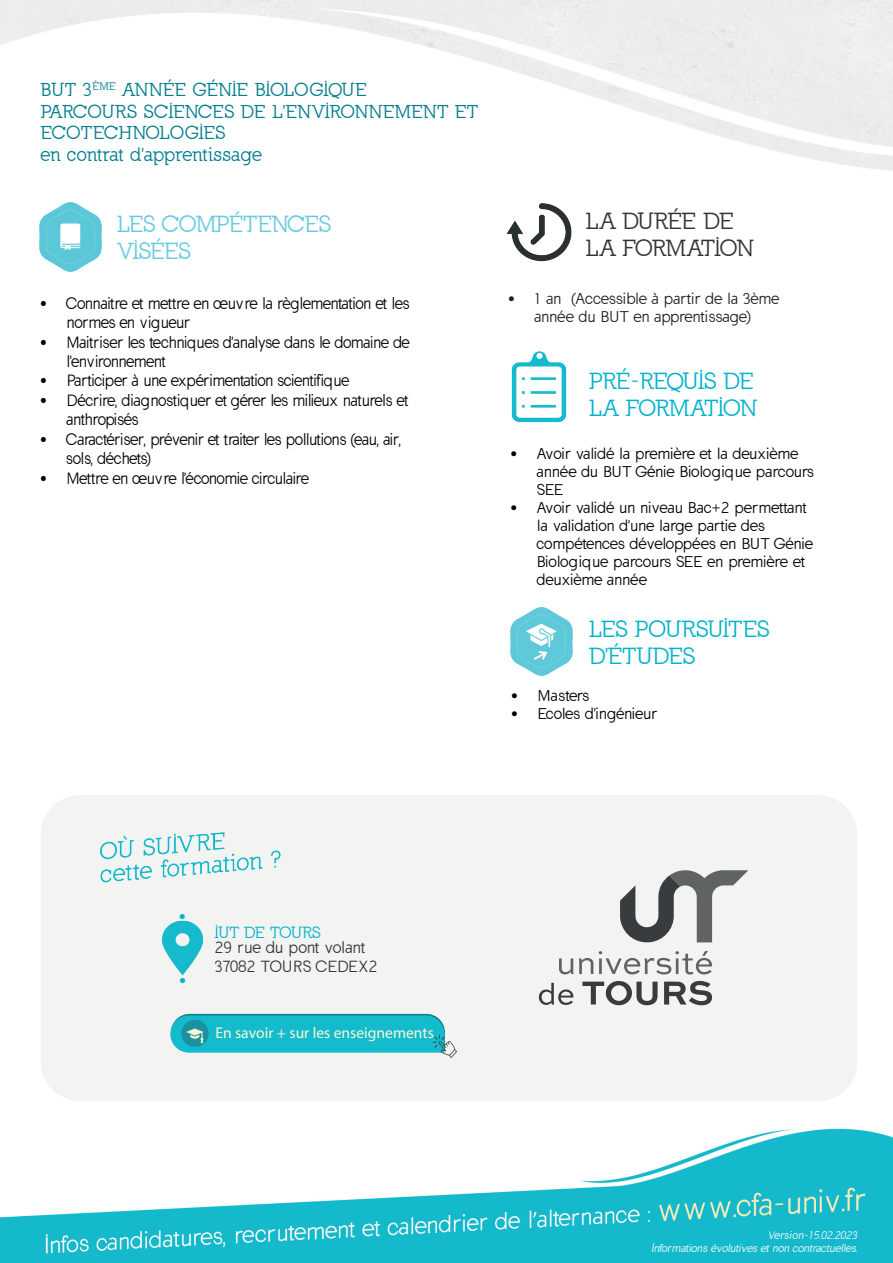
<style>
.page{position:relative;width:893px;height:1263px;background:#fff}
.page>*{position:absolute;margin:0;border:0;box-sizing:border-box;transform-origin:0 0}
.t1{font:22.5px/27px "California";color:#03b3cc}
.t2{font:22.5px/27px "California";color:#67cbdf}
.t3{font:22.5px/27px "California";color:#333434}
.t4{font:18px/21.6px "California";letter-spacing:.03em;color:#007d8e}
.t5{font:15.75px/18.9px "California Sans";letter-spacing:-.02em;color:#000;scale:.95 1}
.t6{font:15.6px/18.6px "California Sans";color:#333434}
.t7{font:15.6px "Myriad Pro";color:#f9f9d8}
.t8{font:15.6px "California";letter-spacing:.025em;color:#03b3cc}
.t9{font:15.6px "California Sans";color:#03b3cc}
.t10{font:15px/18px "California Sans";color:#000}
.t11{font:15px/18px "California Sans";letter-spacing:.025em;color:#231f20;text-align:center}
.t12{font:italic 10.5px/12.6px "California Sans";color:#fff;text-align:right}
</style>
<div class="page">
<img style="left:0;top:0;width:893px;height:1263px">
<div style="left:41px;top:795px;width:816px;height:306px;background:#f3f3f1;border-radius:40px"></div>
<img style="left:40px;top:203px;width:62px;height:69px">
<img style="left:507px;top:203px;width:64px;height:62px">
<img style="left:503px;top:350px;width:71px;height:73px">
<img style="left:100px;top:832px;width:181px;height:51px">
<img style="left:510px;top:608px;width:62px;height:67px">
<img style="left:162px;top:920px;width:41px;height:56px">
<svg style="left:170px;top:1014px;width:287px;height:44px"></svg>
<svg style="left:620px;top:870px;width:128px;height:73px"></svg>
<svg style="left:539px;top:951px;width:173px;height:55px"></svg>
<p class="t4" style="left:41px;top:79px;width:438px">BUT 3<sup>ÈME</sup> ANNÉE GÉNIE BIOLOGIQUE<br>PARCOURS SCIENCES DE L'ENVIRONNEMENT ET<br>ECOTECHNOLOGIES<br>en contrat d'apprentissage</p>
<h1 class="t2" style="left:117px;top:211px;width:215px">LES COMPÉTENCES<br>VISÉES</h1>
<p class="t5" style="left:67px;top:294px;width:362px;text-indent:-27px">• Connaitre et mettre en œuvre la règlementation et les normes en vigueur</p>
<p class="t5" style="left:67px;top:333px;width:362px;text-indent:-27px">• Maitriser les techniques d'analyse dans le domaine de l'environnement</p>
<p class="t5" style="left:40px;top:372px;width:327px">• Participer à une expérimentation scientifique</p>
<p class="t5" style="left:67px;top:391px;width:361px;text-indent:-27px">• Décrire, diagnostiquer et gérer les milieux naturels et anthropisés</p>
<p class="t5" style="left:67px;top:430px;width:353px;text-indent:-27px">• Caractériser, prévenir et traiter les pollutions (eau, air, sols, déchets)</p>
<p class="t5" style="left:40px;top:469px;width:285px">• Mettre en œuvre l'économie circulaire</p>
<h1 class="t3" style="left:586px;top:208px;width:169px">LA DURÉE DE<br>LA FORMATION</h1>
<p class="t11" style="left:507px;top:290px;width:273px">• 1 an (Accessible à partir de la 3ème année du BUT en apprentissage)</p>
<h1 class="t1" style="left:589px;top:368px;width:169px">PRÉ-REQUIS DE<br>LA FORMATION</h1>
<p class="t10" style="left:537px;top:445px;width:278px;text-indent:-27px">• Avoir validé la première et la deuxième année du BUT Génie Biologique parcours<br>SEE</p>
<p class="t10" style="left:537px;top:499px;width:277px;text-indent:-27px">• Avoir validé un niveau Bac+2 permettant la validation d'une large partie des compétences développées en BUT Génie Biologique parcours SEE en première et deuxième année</p>
<h1 class="t1" style="left:589px;top:615px;width:181px">LES POURSUITES<br>D'ÉTUDES</h1>
<p class="t10" style="left:511px;top:687px;width:80px">• Masters</p>
<p class="t10" style="left:511px;top:705px;width:148px">• Ecoles d'ingénieur</p>
<p class="t9" style="left:178px;top:907px;width:10px">•</p>
<p class="t9" style="left:178px;top:971px;width:10px">•</p>
<p class="t8" style="left:215px;top:923px;width:107px">IUT DE TOURS</p>
<p class="t6" style="left:215px;top:939px;width:164px">29 rue du pont volant<br>37082 TOURS CEDEX2</p>
<p class="t7" style="left:215px;top:1023px;width:220px">En savoir + sur les enseignements</p>
<p class="t12" style="left:651px;top:1229px;width:210px">Version-15.02.2023<br>Informations évolutives et non contractuelles.</p>
</div>
